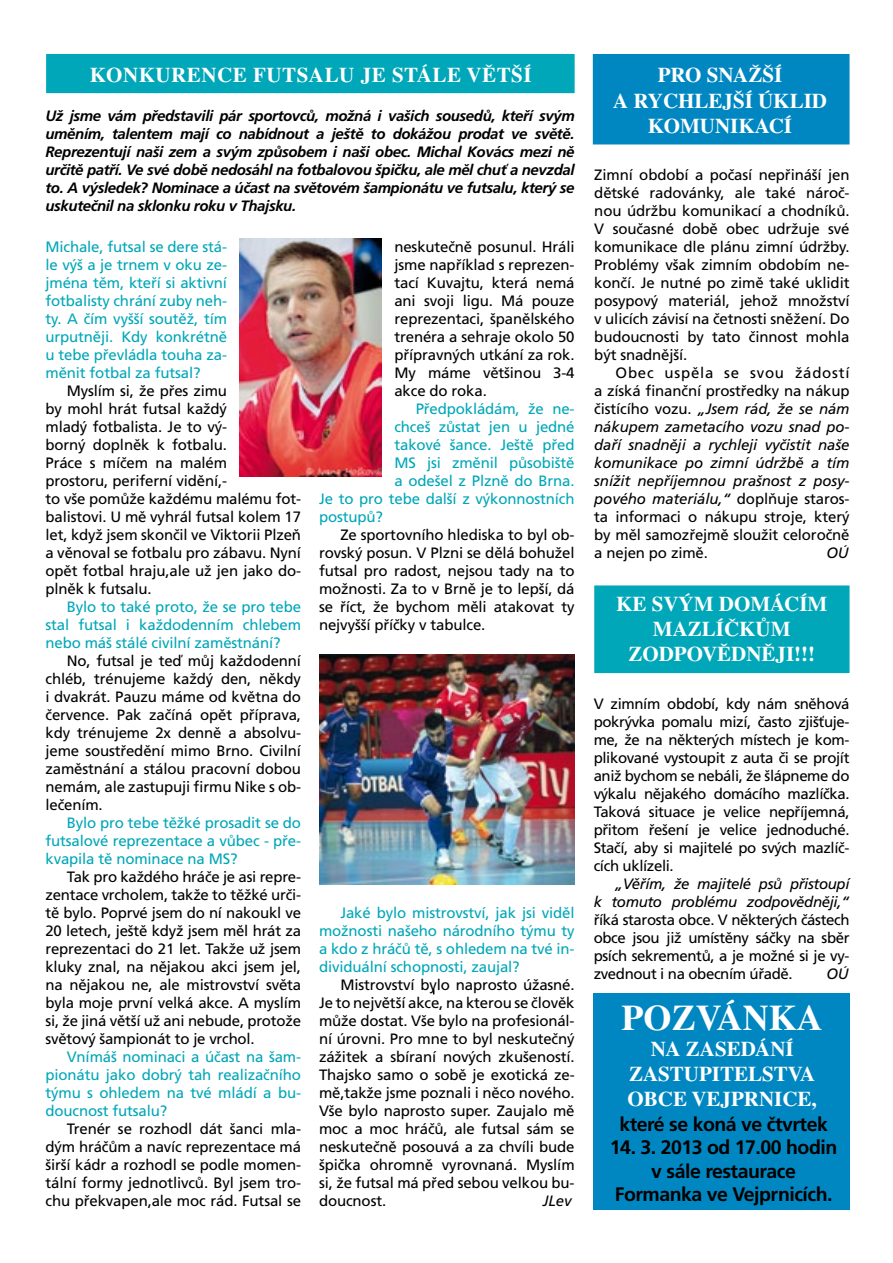
<style>
.page{position:relative;width:893px;height:1263px;background:#fff}
.page>*{position:absolute;margin:0;border:0;box-sizing:border-box;transform-origin:0 0}
.t1{font:700 36px "Times CE";color:#fff}
.t2{font:700 21px/25.2px "Times CE";color:#fff;text-align:center}
.t3{font:700 21px "Times CE";letter-spacing:.025em;color:#fff}
.t4{font:700 19.5px/23.4px "Frutiger CE";letter-spacing:-.025em;color:#000;text-align:center}
.t5{font:15px/18px "Frutiger CE";letter-spacing:-.01em;color:#000;text-align:justify}
.t6{font:15px/18px "Frutiger CE";letter-spacing:-.01em;color:#00a7b8;text-align:justify}
.t7{font:italic 700 15px/18px "Frutiger CE";letter-spacing:-.025em;color:#000;text-align:justify}
.t8{font:italic 15px/18px "Frutiger CE";letter-spacing:-.025em;color:#000;text-align:right}
.s1{font-style:italic}
</style>
<div class="page">
<div style="left:46px;top:54px;width:529px;height:39px;background:#00a7b8"></div>
<div style="left:594px;top:993px;width:256px;height:217px;background:#0087c1"></div>
<div style="left:594px;top:585px;width:255px;height:88px;background:#00a7b8;border:2px solid #00a7b8"></div>
<div style="left:593px;top:54px;width:256px;height:90px;background:#0087c1"></div>
<img style="left:319px;top:654px;width:256px;height:231px">
<img style="left:240px;top:239px;width:142px;height:238px">
<h2 class="t3" style="left:90px;top:62px;width:443px">KONKURENCE FUTSALU JE STÁLE VĚTŠÍ</h2>
<p class="t7" style="left:46px;top:107px;width:531px">Už jsme vám představili pár sportovců, možná i vašich sousedů, kteří svým uměním, talentem mají co nabídnout a ještě to dokážou prodat ve světě.<br>Reprezentují naši zem a svým způsobem i naši obec. Michal Kovács mezi ně určitě patří. Ve své době nedosáhl na fotbalovou špičku, ale měl chuť a nevzdal to. A výsledek? Nominace a účast na světovém šampionátu ve futsalu, který se uskutečnil na sklonku roku v Thajsku.</p>
<p class="t6" style="left:46px;top:238px;width:183px">Michale, futsal se dere stá&shy;le výš a je trnem v oku ze&shy;jména těm, kteří si aktivní fotbalisty chrání zuby neh&shy;ty. A čím vyšší soutěž, tím urputněji. Kdy konkrétně u tebe převládla touha za&shy;měnit fotbal za futsal?</p>
<p class="t5" style="left:46px;top:382px;width:257px;text-align:left;text-indent:21px">Myslím si, že přes zimu<br>by mohl hrát futsal každý<br>mladý fotbalista. Je to vý-<br>borný doplněk k fotbalu.<br>Práce s míčem na malém<br>prostoru, periferní vidění,-<br>to vše pomůže každému malému fot&shy;balistovi. U mě vyhrál futsal kolem 17 let, když jsem skončil ve Viktorii Plzeň a věnoval se fotbalu pro zábavu. Nyní opět fotbal hraju,ale už jen jako do&shy;plněk k futsalu.</p>
<p class="t6" style="left:46px;top:598px;width:257px;text-indent:21px">Bylo to také proto, že se pro tebe stal futsal i každodenním chlebem nebo máš stálé civilní zaměstnání?</p>
<p class="t5" style="left:46px;top:652px;width:257px;text-indent:21px">No, futsal je teď můj každodenní chléb, trénujeme každý den, někdy i dvakrát. Pauzu máme od května do července. Pak začíná opět příprava, kdy trénujeme 2x denně a absolvu&shy;jeme soustředění mimo Brno. Civilní zaměstnání a stálou pracovní dobou nemám, ale zastupuji firmu Nike s ob&shy;lečením.</p>
<p class="t6" style="left:46px;top:814px;width:257px;text-indent:21px">Bylo pro tebe těžké prosadit se do futsalové reprezentace a vůbec - pře&shy;kvapila tě nominace na MS?</p>
<p class="t5" style="left:46px;top:868px;width:257px;text-indent:21px">Tak pro každého hráče je asi repre&shy;zentace vrcholem, takže to těžké urči&shy;tě bylo. Poprvé jsem do ní nakoukl ve 20 letech, ještě když jsem měl hrát za reprezentaci do 21 let. Takže už jsem kluky znal, na nějakou akci jsem jel, na nějakou ne, ale mistrovství světa byla moje první velká akce. A myslím si, že jiná větší už ani nebude, protože světový šampionát to je vrchol.</p>
<p class="t6" style="left:46px;top:1048px;width:257px;text-indent:21px">Vnímáš nominaci a účast na šam&shy;pionátu jako dobrý tah realizačního týmu s ohledem na tvé mládí a bu&shy;doucnost futsalu?</p>
<p class="t5" style="left:46px;top:1120px;width:257px;text-indent:21px">Trenér se rozhodl dát šanci mla&shy;dým hráčům a navíc reprezentace má širší kádr a rozhodl se podle momen&shy;tální formy jednotlivců. Byl jsem tro&shy;chu překvapen,ale moc rád. Futsal se</p>
<p class="t5" style="left:394px;top:238px;width:182px">neskutečně posunul. Hráli jsme například s reprezen&shy;tací Kuvajtu, která nemá ani svoji ligu. Má pouze reprezentaci, španělského trenéra a sehraje okolo 50 přípravných utkání za rok.<br>My máme většinou 3-4 akce do roka.</p>
<p class="t6" style="left:416px;top:400px;width:160px">Předpokládám, že ne-</p>
<p class="t6" style="left:394px;top:418px;width:182px">chceš zůstat jen u jedné</p>
<p class="t6" style="left:394px;top:436px;width:182px">takové šance. Ještě před</p>
<p class="t6" style="left:394px;top:454px;width:182px">MS jsi změnil působiště</p>
<p class="t6" style="left:394px;top:472px;width:182px">a odešel z Plzně do Brna.</p>
<p class="t6" style="left:319px;top:490px;width:257px">Je to pro tebe další z výkonnostních</p>
<p class="t6" style="left:319px;top:508px;width:65px">postupů?</p>
<p class="t5" style="left:319px;top:526px;width:257px;text-indent:21px">Ze sportovního hlediska to byl ob&shy;rovský posun. V Plzni se dělá bohužel futsal pro radost, nejsou tady na to možnosti. Za to v Brně je to lepší, dá se říct, že bychom měli atakovat ty nejvyšší příčky v tabulce.</p>
<p class="t6" style="left:319px;top:904px;width:257px;text-indent:21px">Jaké bylo mistrovství, jak jsi viděl možnosti našeho národního týmu ty a kdo z hráčů tě, s ohledem na tvé in&shy;dividuální schopnosti, zaujal?</p>
<p class="t5" style="left:319px;top:976px;width:257px;text-indent:21px">Mistrovství bylo naprosto úžasné.<br>Je to největší akce, na kterou se člověk může dostat. Vše bylo na profesionál&shy;ní úrovni. Pro mne to byl neskutečný zážitek a sbíraní nových zkušeností.<br>Thajsko samo o sobě je exotická ze&shy;mě,takže jsme poznali i něco nového.<br>Vše bylo naprosto super. Zaujalo mě moc a moc hráčů, ale futsal sám se neskutečně posouvá a za chvíli bude špička ohromně vyrovnaná. Myslím si, že futsal má před sebou velkou bu&shy;doucnost.</p>
<p class="t8" style="left:543px;top:1192px;width:30px">JLev</p>
<h2 class="t2" style="left:613px;top:62px;width:215px">PRO SNAŽŠÍ<br>A RYCHLEJŠÍ ÚKLID<br>KOMUNIKACÍ</h2>
<p class="t5" style="left:594px;top:166px;width:257px">Zimní období a počasí nepřináší jen dětské radovánky, ale také nároč&shy;nou údržbu komunikací a chodníků.<br>V současné době obec udržuje své komunikace dle plánu zimní údržby.<br>Problémy však zimním obdobím ne&shy;končí. Je nutné po zimě také uklidit posypový materiál, jehož množství v ulicích závisí na četnosti sněžení. Do budoucnosti by tato činnost mohla být snadnější.</p>
<p class="t5" style="left:594px;top:364px;width:257px;text-indent:21px">Obec uspěla se svou žádostí a získá finanční prostředky na nákup čistícího vozu. <span class="s1">„Jsem rád, že se nám nákupem zametacího vozu snad po&shy;daří snadněji a rychleji vyčistit naše komunikace po zimní údržbě a tím snížit nepříjemnou prašnost z posy&shy;pového materiálu,“</span> doplňuje staros&shy;ta informaci o nákupu stroje, který by měl samozřejmě sloužit celoročně a nejen po zimě.</p>
<p class="t8" style="left:826px;top:544px;width:24px">OÚ</p>
<h2 class="t2" style="left:616px;top:591px;width:213px">KE SVÝM DOMÁCÍM<br>MAZLÍČKŮM<br>ZODPOVĚDNĚJI!!!</h2>
<p class="t5" style="left:594px;top:694px;width:257px">V zimním období, kdy nám sněhová pokrývka pomalu mizí, často zjišťuje&shy;me, že na některých místech je kom&shy;plikované vystoupit z auta či se projít aniž bychom se nebáli, že šlápneme do výkalu nějakého domácího mazlíčka.<br>Taková situace je velice nepříjemná, přitom řešení je velice jednoduché.<br>Stačí, aby si majitelé po svých mazlíč&shy;cích uklízeli.</p>
<p class="t8" style="left:594px;top:874px;width:257px">„Věřím, že majitelé psů přistoupí<br>k tomuto problému zodpovědněji,“</p>
<p class="t5" style="left:594px;top:910px;width:257px">říká starosta obce. V některých částech obce jsou již umístěny sáčky na sběr psích sekrementů, a je možné si je vy&shy;zvednout i na obecním úřadě.</p>
<p class="t8" style="left:826px;top:964px;width:24px">OÚ</p>
<h1 class="t1" style="left:622px;top:997px;width:49px">POZVÁNKA</h1>
<h2 class="t2" style="left:629px;top:1035px;width:112px;text-align:left;text-indent:22px">NA ZASEDÁNÍ<br>ZASTUPITEL</h2>
<h2 class="t2" style="left:762px;top:1061px;width:27px">STVA</h2>
<h2 class="t2" style="left:628px;top:1086px;width:16px">OBCE</h2>
<h2 class="t2" style="left:691px;top:1086px;width:14px">VEJ</h2>
<h2 class="t2" style="left:731px;top:1086px;width:28px">PRNICE</h2>
<h2 class="t2" style="left:812px;top:1086px;width:7px">,</h2>
<h3 class="t4" style="left:619px;top:1112px;width:210px">které se koná ve čtvrtek</h3>
<h3 class="t4" style="left:610px;top:1136px;width:229px">14. 3. 2013 od 17.00 hodin v sále restaurace<br>Formanka ve Vejprnicích.</h3>
</div>
